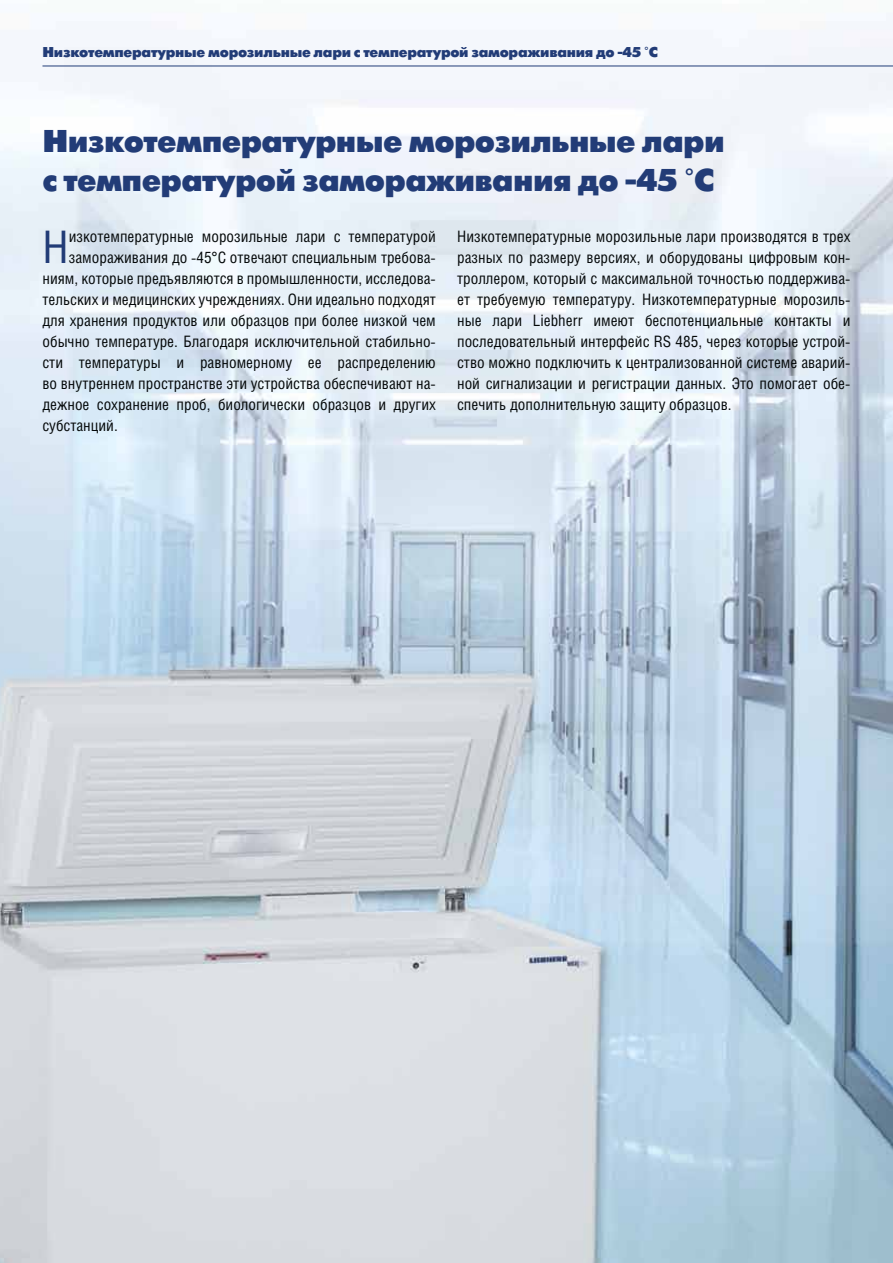
<style>
.page{position:relative;width:893px;height:1263px;background:#fff}
.page>*{position:absolute;margin:0;border:0;box-sizing:border-box;transform-origin:0 0}
.t1{font:44.85px "Helios Cond";color:#223c77}
.t2{font:31.5px/39px "Futuris XC";letter-spacing:-.02em;color:#223c77}
.t3{font:15.75px/21px "Helios Cond";color:#040809;text-align:justify}
.t4{font:14.25px "Futuris XC";letter-spacing:-.02em;color:#223c77}
</style>
<div class="page">
<img style="left:0;top:13px;width:893px;height:1250px">
<hr style="left:42px;top:66px;width:851px;height:1px;background:#213c77">
<p class="t4" style="left:42px;top:47px;width:617px">Низкотемпературные морозильные лари с температурой замораживания до -45 °С</p>
<h2 class="t2" style="left:42px;top:125px;width:684px">Низкотемпературные морозильные лари с температурой замораживания до -45 °С</h2>
<h1 class="t1" style="left:42px;top:230px;width:28px">Н</h1>
<p class="t3" style="left:69px;top:227px;width:369px">изкотемпературные морозильные лари с температурой</p>
<p class="t3" style="left:457px;top:227px;width:395px">Низкотемпературные морозильные лари производятся в трех разных по размеру версиях, и оборудованы цифровым кон&shy;троллером, который с максимальной точностью поддержива&shy;ет требуемую температуру. Низкотемпературные морозиль&shy;ные лари Liebherr имеют беспотенциальные контакты и последовательный интерфейс RS 485, через которые устрой&shy;ство можно подключить к централизованной системе аварий&shy;ной сигнализации и регистрации данных. Это помогает обе&shy;спечить дополнительную защиту образцов.</p>
<p class="t3" style="left:69px;top:248px;width:369px">замораживания до -45°С отвечают специальным требова-</p>
<p class="t3" style="left:42px;top:269px;width:395px">ниям, которые предъявляются в промышленности, исследова-</p>
<p class="t3" style="left:42px;top:290px;width:395px">тельских и медицинских учреждениях. Они идеально подходят</p>
<p class="t3" style="left:42px;top:311px;width:395px">для хранения продуктов или образцов при более низкой чем</p>
<p class="t3" style="left:42px;top:332px;width:395px">обычно температуре. Благодаря исключительной стабильно-</p>
<p class="t3" style="left:42px;top:353px;width:395px">сти температуры и равномерному ее распределению</p>
<p class="t3" style="left:42px;top:374px;width:395px">во внутреннем пространстве эти устройства обеспечивают на-</p>
<p class="t3" style="left:42px;top:395px;width:395px">дежное сохранение проб, биологически образцов и других</p>
<p class="t3" style="left:42px;top:416px;width:77px">субстанций.</p>
</div>
